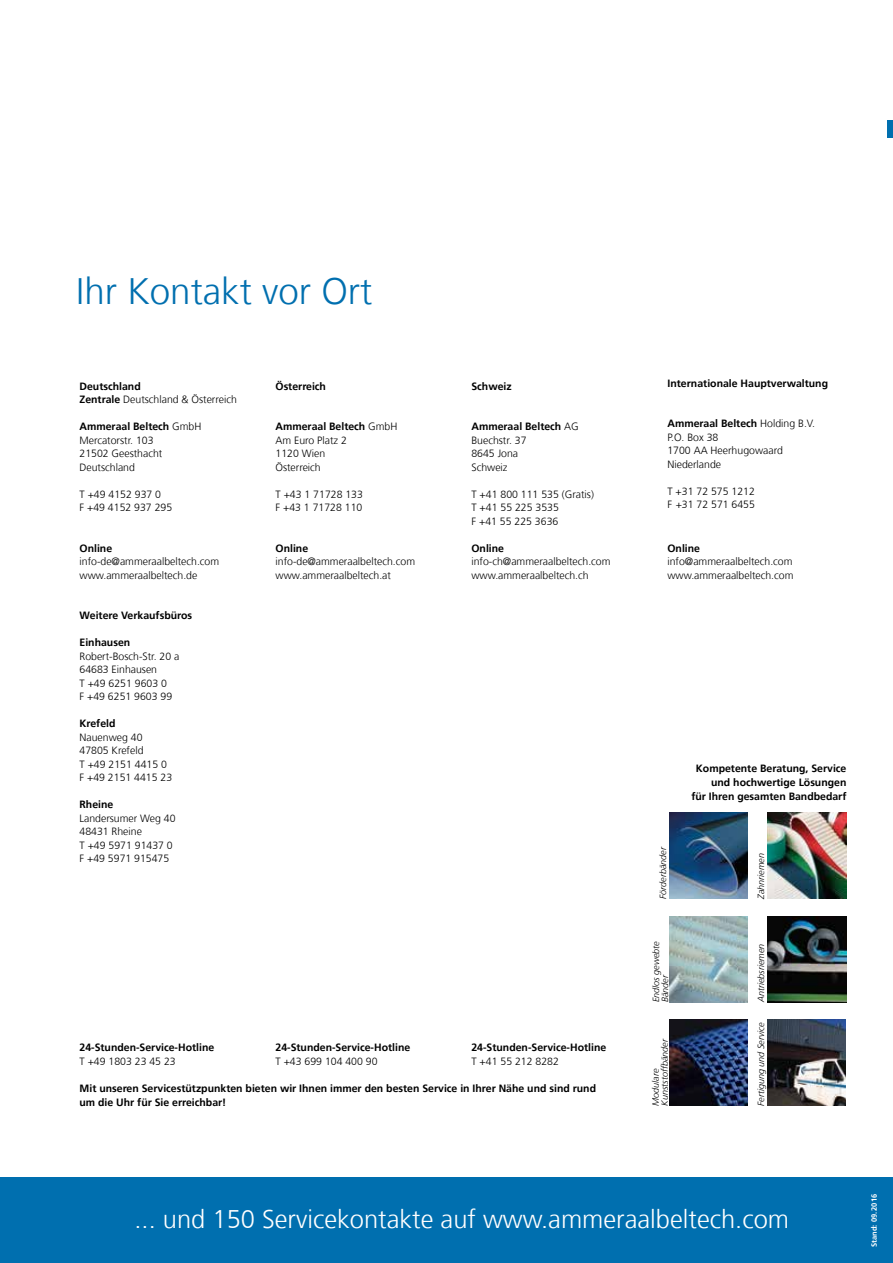
<style>
.page{position:relative;width:893px;height:1263px;background:#fff}
.page>*{position:absolute;margin:0;border:0;box-sizing:border-box;transform-origin:0 0}
.t1{font:300 36.75px "Frutiger";color:#006faf}
.t2{font:300 25.5px "Frutiger";color:#fff}
.t3{font:300 10.5px/13.5px "Frutiger";color:#000}
.t4{font:700 10.5px/14.2px "Frutiger";color:#000;text-align:right}
.t5{font:italic 300 9px/9px "Frutiger";color:#000}
.t6{font:700 7.5px "Frutiger";letter-spacing:.015em;color:#fff}
.s1{font-weight:700}
</style>
<div class="page">
<div style="left:887px;top:121px;width:6px;height:17px;background:#006faf"></div>
<img style="left:768px;top:916px;width:78px;height:86px">
<img style="left:669px;top:916px;width:79px;height:86px">
<img style="left:768px;top:812px;width:78px;height:87px">
<img style="left:670px;top:812px;width:78px;height:87px">
<img style="left:670px;top:1019px;width:78px;height:87px">
<img style="left:767px;top:1019px;width:79px;height:87px">
<div style="left:0;top:1178px;width:893px;height:85px;background:#006faf"></div>
<h1 class="t1" style="left:76px;top:271px;width:298px">Ihr Kontakt vor Ort</h1>
<p class="t3" style="left:80px;top:379px;width:159px"><span class="s1">Deutschland<br>Zentrale</span> Deutschland &amp; Österreich</p>
<p class="t3" style="left:80px;top:420px;width:123px"><span class="s1">Ammeraal Beltech</span> GmbH<br>Mercatorstr. 103<br>21502 Geesthacht<br>Deutschland</p>
<p class="t3" style="left:80px;top:487px;width:94px">T +49 4152 937 0<br>F +49 4152 937 295</p>
<p class="t4" style="left:80px;top:541px;width:34px">Online</p>
<p class="t3" style="left:80px;top:555px;width:141px">info-de@ammeraalbeltech.com www.ammeraalbeltech.de</p>
<p class="t4" style="left:80px;top:608px;width:114px">Weitere Verkaufsbüros</p>
<p class="t4" style="left:80px;top:635px;width:52px">Einhausen</p>
<p class="t3" style="left:80px;top:649px;width:101px">Robert-Bosch-Str. 20 a<br>64683 Einhausen<br>T +49 6251 9603 0<br>F +49 6251 9603 99</p>
<p class="t4" style="left:80px;top:716px;width:37px">Krefeld</p>
<p class="t3" style="left:80px;top:730px;width:94px">Nauenweg 40<br>47805 Krefeld<br>T +49 2151 4415 0<br>F +49 2151 4415 23</p>
<p class="t4" style="left:80px;top:797px;width:35px">Rheine</p>
<p class="t3" style="left:80px;top:811px;width:98px">Landersumer Weg 40<br>48431 Rheine<br>T +49 5971 91437 0<br>F +49 5971 915475</p>
<p class="t4" style="left:275px;top:379px;width:52px">Österreich</p>
<p class="t3" style="left:275px;top:420px;width:123px"><span class="s1">Ammeraal Beltech</span> GmbH<br>Am Euro Platz 2<br>1120 Wien<br>Österreich</p>
<p class="t3" style="left:275px;top:487px;width:89px">T +43 1 71728 133<br>F +43 1 71728 110</p>
<p class="t4" style="left:275px;top:541px;width:34px">Online</p>
<p class="t3" style="left:275px;top:555px;width:141px">info-de@ammeraalbeltech.com www.ammeraalbeltech.at</p>
<p class="t4" style="left:471px;top:379px;width:42px">Schweiz</p>
<p class="t3" style="left:471px;top:420px;width:109px"><span class="s1">Ammeraal Beltech</span> AG<br>Buechstr. 37<br>8645 Jona<br>Schweiz</p>
<p class="t3" style="left:471px;top:487px;width:124px">T +41 800 111 535 (Gratis)<br>T +41 55 225 3535<br>F +41 55 225 3636</p>
<p class="t4" style="left:471px;top:541px;width:34px">Online</p>
<p class="t3" style="left:471px;top:555px;width:141px">info-ch@ammeraalbeltech.com www.ammeraalbeltech.ch</p>
<p class="t4" style="left:667px;top:376px;width:162px">Internationale Hauptverwaltung</p>
<p class="t3" style="left:667px;top:417px;width:149px"><span class="s1">Ammeraal Beltech</span> Holding B.V.<br>P.O. Box 38<br>1700 AA Heerhugowaard<br>Niederlande</p>
<p class="t3" style="left:667px;top:484px;width:89px">T +31 72 575 1212<br>F +31 72 571 6455</p>
<p class="t4" style="left:667px;top:541px;width:34px">Online</p>
<p class="t3" style="left:667px;top:555px;width:127px">info@ammeraalbeltech.com www.ammeraalbeltech.com</p>
<p class="t4" style="left:691px;top:761px;width:157px">Kompetente Beratung, Service und hochwertige Lösungen<br>für Ihren gesamten Bandbedarf</p>
<p class="t5" style="left:659px;top:899px;width:53px;rotate:-90deg">Förderbänder</p>
<p class="t5" style="left:757px;top:899px;width:47px;rotate:-90deg">Zahnriemen</p>
<p class="t5" style="left:652px;top:1002px;width:63px;rotate:-90deg">Endlos gewebte<br>Bänder</p>
<p class="t4" style="left:80px;top:1040px;width:136px">24-Stunden-Service-Hotline</p>
<p class="t3" style="left:80px;top:1054px;width:98px">T +49 1803 23 45 23</p>
<p class="t4" style="left:275px;top:1040px;width:136px">24-Stunden-Service-Hotline</p>
<p class="t3" style="left:275px;top:1054px;width:104px">T +43 699 104 400 90</p>
<p class="t4" style="left:471px;top:1040px;width:136px">24-Stunden-Service-Hotline</p>
<p class="t3" style="left:471px;top:1054px;width:89px">T +41 55 212 8282</p>
<p class="t4" style="left:80px;top:1082px;width:518px;line-height:13.5px;text-align:left">Mit unseren Servicestützpunkten bieten wir Ihnen immer den besten Service in Ihrer Nähe und sind rund um die Uhr für Sie erreichbar!</p>
<p class="t5" style="left:651px;top:1106px;width:68px;rotate:-90deg">Modulare<br>Kunststoffbänder</p>
<p class="t5" style="left:757px;top:1002px;width:60px;rotate:-90deg">Antriebsriemen</p>
<p class="t5" style="left:757px;top:1106px;width:85px;rotate:-90deg">Fertigung und Service</p>
<h2 class="t2" style="left:135px;top:1205px;width:656px">... und 150 Servicekontakte auf www.ammeraalbeltech.com</h2>
<p class="t6" style="left:870px;top:1247px;width:55px;rotate:-90deg">Stand: 09.2016</p>
</div>
